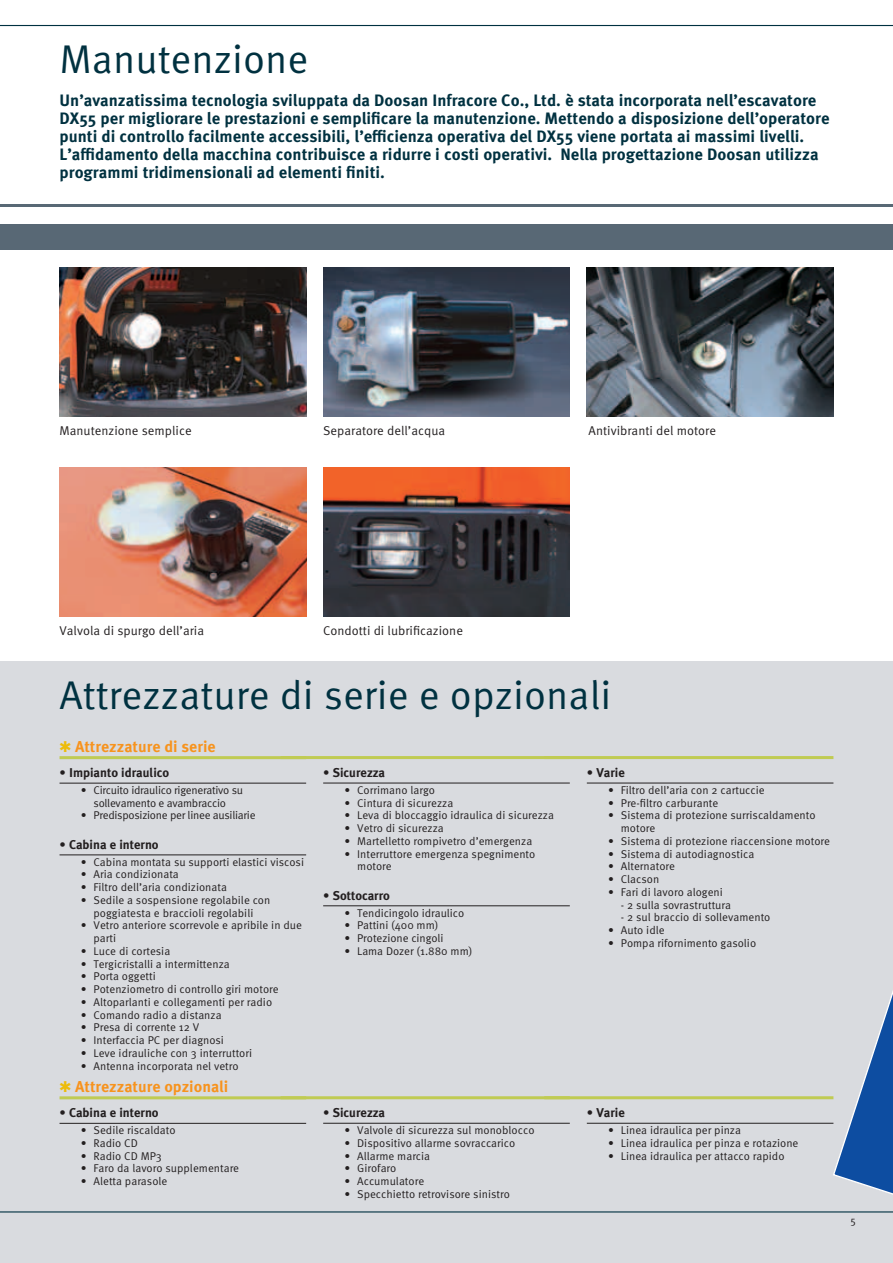
<style>
.page{position:relative;width:893px;height:1263px;background:#fff}
.page>*{position:absolute;margin:0;border:0;box-sizing:border-box;transform-origin:0 0}
.t1{font:40.2px "Meta Pro";color:#003140}
.t2{font:700 16.5px/18px "Meta Pro";color:#003140}
.t3{font:700 15.75px "Meta Pro";color:#f7931d}
.t4{font:12.75px "Meta Pro";color:#231f20}
.t5{font:700 12.75px "Meta Plus";color:#231f20}
.t6{font:11.25px/12.8px "Meta Pro";color:#231f20}
.t7{font:11.25px/12.8px "Meta Pro";letter-spacing:-.025em;color:#231f20;text-align:center}
.t8{font:10.5px "Meta Plus Normal";color:#231f20}
.s1{color:#edbc0a}
</style>
<div class="page">
<div style="left:0;top:661px;width:893px;height:602px;background:#d9dbdf"></div>
<hr style="left:0;top:25px;width:893px;height:1px;background:#003140">
<hr style="left:0;top:1211px;width:893px;height:1px;background:#003140">
<svg style="left:833px;top:991px;width:60px;height:204px"></svg>
<div style="left:0;top:224px;width:893px;height:25px;background:#586875"></div>
<hr style="left:0;top:204px;width:893px;height:3px;background:#586875">
<img style="left:60px;top:268px;width:246px;height:149px">
<img style="left:323px;top:268px;width:247px;height:149px">
<img style="left:587px;top:268px;width:246px;height:149px">
<img style="left:60px;top:468px;width:246px;height:149px">
<img style="left:323px;top:468px;width:247px;height:149px">
<hr style="left:60px;top:756px;width:246px;height:3px;background:#c0cb53">
<hr style="left:60px;top:783px;width:246px;height:1px;background:#231f20">
<hr style="left:60px;top:854px;width:246px;height:1px;background:#231f20">
<hr style="left:281px;top:756px;width:289px;height:3px;background:#c0cb53">
<hr style="left:323px;top:783px;width:247px;height:1px;background:#231f20">
<hr style="left:323px;top:905px;width:247px;height:1px;background:#231f20">
<hr style="left:544px;top:756px;width:289px;height:3px;background:#c0cb53">
<hr style="left:587px;top:783px;width:246px;height:1px;background:#231f20">
<hr style="left:60px;top:1096px;width:246px;height:3px;background:#c0cb53">
<hr style="left:60px;top:1123px;width:246px;height:1px;background:#231f20">
<hr style="left:281px;top:1096px;width:289px;height:3px;background:#c0cb53">
<hr style="left:323px;top:1123px;width:247px;height:1px;background:#231f20">
<hr style="left:544px;top:1096px;width:289px;height:3px;background:#c0cb53">
<hr style="left:587px;top:1123px;width:246px;height:1px;background:#231f20">
<h1 class="t1" style="left:60px;top:35px;width:250px">Manutenzione</h1>
<p class="t2" style="left:60px;top:91px;width:771px">Un’avanzatissima tecnologia sviluppata da Doosan Infracore Co., Ltd. è stata incorporata nell’escavatore DX55 per migliorare le prestazioni e semplificare la manutenzione. Mettendo a disposizione dell’operatore punti di controllo facilmente accessibili, l’efficienza operativa del DX55 viene portata ai massimi livelli.<br>L’affidamento della macchina contribuisce a ridurre i costi operativi. Nella progettazione Doosan utilizza programmi tridimensionali ad elementi finiti.</p>
<p class="t4" style="left:60px;top:423px;width:134px">Manutenzione semplice</p>
<p class="t4" style="left:323px;top:423px;width:124px">Separatore dell’acqua</p>
<p class="t4" style="left:589px;top:423px;width:129px">Antivibranti del motore</p>
<p class="t4" style="left:60px;top:623px;width:146px">Valvola di spurgo dell’aria</p>
<p class="t4" style="left:323px;top:623px;width:141px">Condotti di lubrificazione</p>
<h1 class="t1" style="left:60px;top:671px;width:553px">Attrezzature di serie e opzionali</h1>
<h3 class="t3" style="left:60px;top:736px;width:158px"><span class="s1">❑</span> Attrezzature di serie</h3>
<p class="t5" style="left:60px;top:765px;width:111px">• Impianto idraulico</p>
<p class="t7" style="left:81px;top:784px;width:164px">• Circuito idraulico rigenerativo su sollevamento e avambraccio</p>
<p class="t7" style="left:81px;top:809px;width:176px">• Predisposizione per linee ausiliarie</p>
<p class="t5" style="left:60px;top:837px;width:101px">• Cabina e interno</p>
<p class="t6" style="left:81px;top:855px;width:225px">• Cabina montata su supporti elastici viscosi</p>
<p class="t6" style="left:81px;top:868px;width:100px">• Aria condizionata</p>
<p class="t6" style="left:81px;top:881px;width:148px">• Filtro dell’aria condizionata</p>
<p class="t6" style="left:81px;top:894px;width:191px;text-align:center">• Sedile a sospensione regolabile con poggiatesta e braccioli regolabili</p>
<p class="t6" style="left:94px;top:919px;width:210px;text-indent:-13px">• Vetro anteriore scorrevole e apribile in due parti</p>
<p class="t6" style="left:81px;top:945px;width:91px">• Luce di cortesia</p>
<p class="t6" style="left:81px;top:957px;width:151px">• Tergicristalli a intermittenza</p>
<p class="t6" style="left:81px;top:970px;width:76px">• Porta oggetti</p>
<p class="t6" style="left:81px;top:983px;width:199px">• Potenziometro di controllo giri motore</p>
<p class="t6" style="left:81px;top:996px;width:193px">• Altoparlanti e collegamenti per radio</p>
<p class="t6" style="left:81px;top:1008px;width:142px">• Comando radio a distanza</p>
<p class="t6" style="left:81px;top:1021px;width:120px">• Presa di corrente 12 V</p>
<p class="t6" style="left:81px;top:1034px;width:145px">• Interfaccia PC per diagnosi</p>
<p class="t6" style="left:81px;top:1047px;width:173px">• Leve idrauliche con 3 interruttori</p>
<p class="t6" style="left:81px;top:1059px;width:159px">• Antenna incorporata nel vetro</p>
<h3 class="t3" style="left:60px;top:1077px;width:170px"><span class="s1">❑</span> Attrezzature opzionali</h3>
<p class="t5" style="left:60px;top:1105px;width:101px">• Cabina e interno</p>
<p class="t6" style="left:81px;top:1124px;width:96px">• Sedile riscaldato</p>
<p class="t6" style="left:81px;top:1137px;width:59px">• Radio CD</p>
<p class="t6" style="left:81px;top:1149px;width:83px">• Radio CD MP3</p>
<p class="t6" style="left:81px;top:1162px;width:160px">• Faro da lavoro supplementare</p>
<p class="t6" style="left:81px;top:1175px;width:88px">• Aletta parasole</p>
<p class="t5" style="left:323px;top:765px;width:64px">• Sicurezza</p>
<p class="t6" style="left:344px;top:784px;width:92px">• Corrimano largo</p>
<p class="t6" style="left:344px;top:796px;width:110px">• Cintura di sicurezza</p>
<p class="t6" style="left:344px;top:809px;width:211px">• Leva di bloccaggio idraulica di sicurezza</p>
<p class="t6" style="left:344px;top:822px;width:101px">• Vetro di sicurezza</p>
<p class="t6" style="left:344px;top:835px;width:189px">• Martelletto rompivetro d’emergenza</p>
<p class="t6" style="left:357px;top:847px;width:180px;text-indent:-13px">• Interruttore emergenza spegnimento motore</p>
<p class="t5" style="left:323px;top:888px;width:68px">• Sottocarro</p>
<p class="t6" style="left:344px;top:906px;width:121px">• Tendicingolo idraulico</p>
<p class="t6" style="left:344px;top:919px;width:95px">• Pattini (400 mm)</p>
<p class="t6" style="left:344px;top:932px;width:101px">• Protezione cingoli</p>
<p class="t6" style="left:344px;top:945px;width:130px">• Lama Dozer (1.880 mm)</p>
<p class="t5" style="left:323px;top:1105px;width:64px">• Sicurezza</p>
<p class="t6" style="left:344px;top:1124px;width:192px">• Valvole di sicurezza sul monoblocco</p>
<p class="t6" style="left:344px;top:1137px;width:172px">• Dispositivo allarme sovraccarico</p>
<p class="t6" style="left:344px;top:1149px;width:87px">• Allarme marcia</p>
<p class="t6" style="left:344px;top:1162px;width:53px">• Girofaro</p>
<p class="t6" style="left:344px;top:1175px;width:81px">• Accumulatore</p>
<p class="t6" style="left:344px;top:1187px;width:167px">• Specchietto retrovisore sinistro</p>
<p class="t5" style="left:587px;top:765px;width:40px">• Varie</p>
<p class="t6" style="left:608px;top:784px;width:158px">• Filtro dell’aria con 2 cartuccie</p>
<p class="t6" style="left:608px;top:796px;width:112px">• Pre-filtro carburante</p>
<p class="t6" style="left:621px;top:809px;width:196px;text-indent:-13px">• Sistema di protezione surriscaldamento motore</p>
<p class="t6" style="left:608px;top:835px;width:223px">• Sistema di protezione riaccensione motore</p>
<p class="t6" style="left:608px;top:847px;width:148px">• Sistema di autodiagnostica</p>
<p class="t6" style="left:608px;top:860px;width:68px">• Alternatore</p>
<p class="t6" style="left:608px;top:873px;width:53px">• Clacson</p>
<p class="t6" style="left:608px;top:886px;width:116px">• Fari di lavoro alogeni</p>
<p class="t6" style="left:621px;top:898px;width:112px">- 2 sulla sovrastruttura</p>
<p class="t6" style="left:621px;top:911px;width:151px">- 2 sul braccio di sollevamento</p>
<p class="t6" style="left:608px;top:924px;width:58px">• Auto idle</p>
<p class="t6" style="left:608px;top:937px;width:150px">• Pompa rifornimento gasolio</p>
<p class="t5" style="left:587px;top:1105px;width:40px">• Varie</p>
<p class="t6" style="left:608px;top:1124px;width:134px">• Linea idraulica per pinza</p>
<p class="t6" style="left:608px;top:1137px;width:192px">• Linea idraulica per pinza e rotazione</p>
<p class="t6" style="left:608px;top:1149px;width:178px">• Linea idraulica per attacco rapido</p>
<p class="t8" style="left:850px;top:1215px;width:7px">5</p>
</div>
